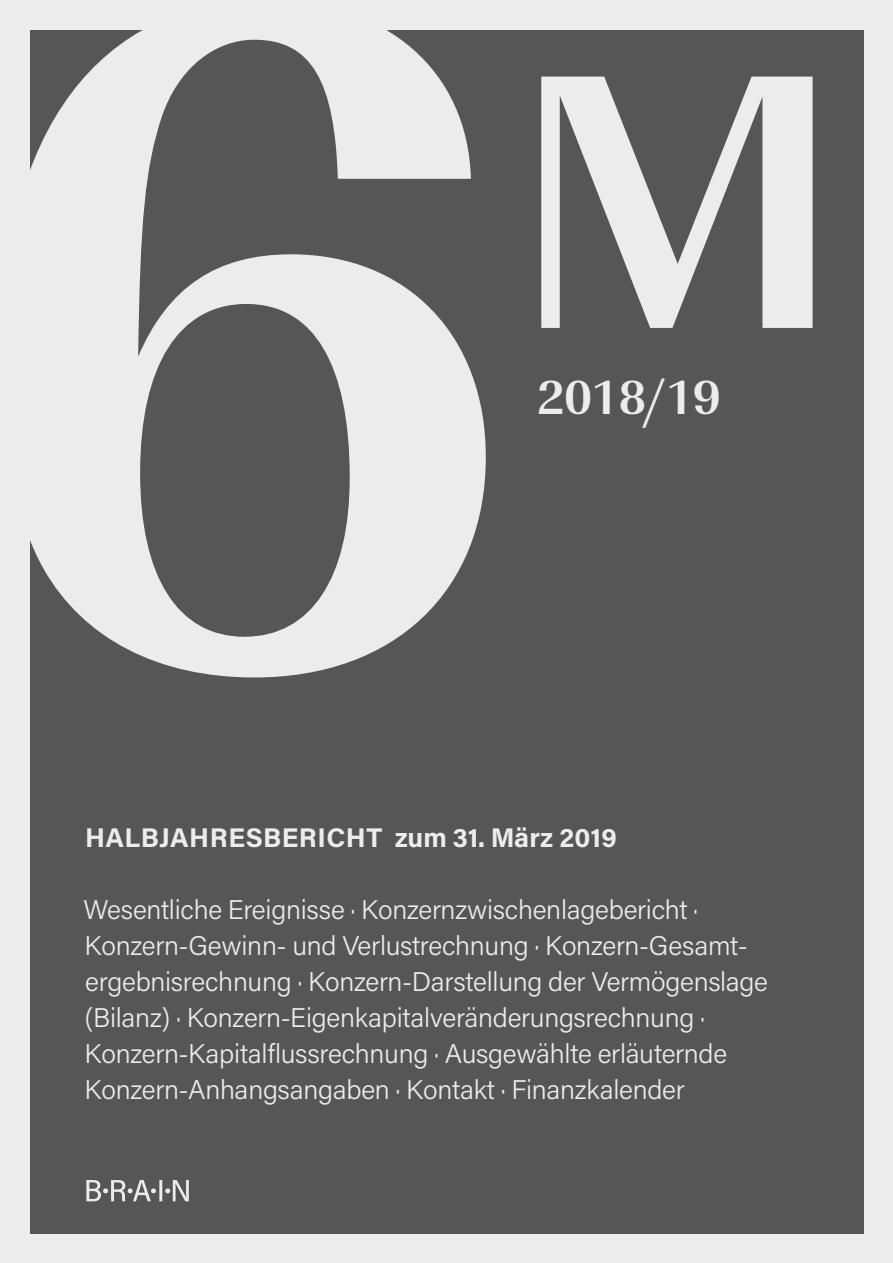
<style>
.page{position:relative;width:893px;height:1263px;background:#ececed}
.page>*{position:absolute;margin:0;border:0;box-sizing:border-box;transform-origin:0 0}
.t1{font:700 49.8px "Imperial URW";letter-spacing:-.02em;color:#ececed}
.t2{font:300 27px/36px "Acumin Pro";letter-spacing:-.01em;color:#ececed}
.t3{font:700 27px "Acumin Pro";letter-spacing:.01em;color:#ececed}
</style>
<div class="page">
<div style="left:30px;top:30px;width:833px;height:1203px;background:#565656"></div>
<svg style="left:541px;top:77px;width:272px;height:251px"></svg>
<svg style="left:30px;top:30px;width:456px;height:647px;fill:#ececed"></svg>
<svg style="left:86px;top:1180px;width:103px;height:21px"></svg>
<h1 class="t1" style="left:537px;top:360px;width:186px">2018/19</h1>
<p class="t3" style="left:85px;top:818px;width:533px">HALBJAHRESBERICHT zum 31. März 2019</p>
<p class="t2" style="left:83px;top:890px;width:686px">Wesentliche Ereignisse · Konzernzwischenlagebericht · Konzern-Gewinn- und Verlustrechnung · Konzern-Gesamt&shy;ergebnisrechnung · Konzern-Darstellung der Vermögenslage (Bilanz) · Konzern-Eigenkapitalveränderungsrechnung · Konzern-Kapitalflussrechnung · Ausgewählte erläuternde Konzern-Anhangsangaben · Kontakt · Finanzkalender</p>
</div>
